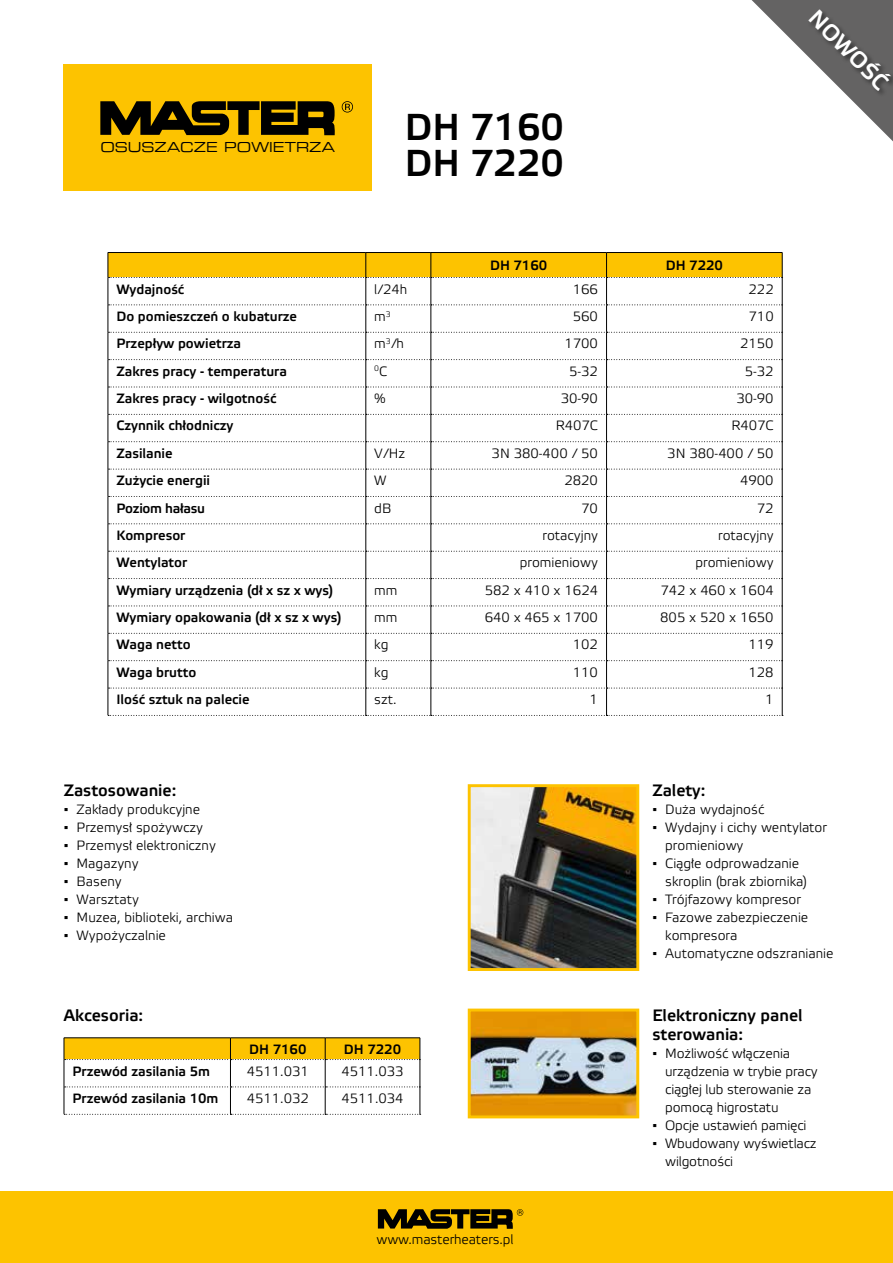
<style>
.page{position:relative;width:893px;height:1263px;background:#fff}
.page>*{position:absolute;margin:0;border:0;box-sizing:border-box;transform-origin:0 0}
.t1{font:500 37.5px/36px "Etelka";color:#000}
.t2{font:500 22.5px "Etelka";color:#fff}
.t3{font:500 16.5px/19.8px "Etelka";color:#000}
.t4{font:13.65px "Square 721 Ex EU";color:#000}
.t5{font:300 13.5px/18px "Etelka";color:#000}
.t6{font:500 13.5px "Etelka";color:#000}
.t7{font:500 13.5px "Etelka";letter-spacing:-.02em;color:#000}
.t8{font:300 7.8px "Etelka";color:#000}
.s1{font-size:13.5px}
.s2{font-family:"Arial";font-weight:400}
</style>
<div class="page">
<img style="left:472px;top:788px;width:163px;height:179px">
<div style="left:468px;top:784px;width:171px;height:187px;border:3px solid #fdc300"></div>
<img style="left:472px;top:1012px;width:163px;height:102px">
<div style="left:468px;top:1008px;width:171px;height:110px;border:3px solid #fdc300"></div>
<div style="left:64px;top:64px;width:308px;height:127px;background:#fdc300"></div>
<svg style="left:342px;top:101px;width:11px;height:12px"></svg>
<svg style="left:100px;top:101px;width:235px;height:34px"></svg>
<svg style="left:108px;top:252px;width:675px;height:464px"></svg>
<hr style="left:64px;top:1037px;width:166px;height:1px;background:#000">
<hr style="left:230px;top:1037px;width:95px;height:1px;background:#000">
<hr style="left:325px;top:1037px;width:95px;height:1px;background:#000">
<svg style="left:64px;top:1038px;width:357px;height:77px"></svg>
<div style="left:0;top:1191px;width:893px;height:72px;background:#fdc300"></div>
<svg style="left:378px;top:1209px;width:145px;height:20px"></svg>
<svg style="left:752px;top:0;width:141px;height:141px"></svg>
<div style="left:807px;top:9px;width:86px;height:88px;background:#000;opacity:.5"></div>
<p class="t4" style="left:100px;top:139px;width:236px">OSUSZACZE POWIETRZA</p>
<h1 class="t1" style="left:405px;top:110px;width:161px">DH 7160<br>DH 7220</h1>
<p class="t6" style="left:490px;top:257px;width:59px">DH 7160</p>
<p class="t6" style="left:666px;top:257px;width:59px">DH 7220</p>
<p class="t6" style="left:116px;top:280px;width:69px">Wydajność</p>
<p class="t5" style="left:374px;top:280px;width:34px">l/24h</p>
<p class="t5" style="left:573px;top:280px;width:27px">166</p>
<p class="t5" style="left:748px;top:280px;width:27px">222</p>
<p class="t6" style="left:116px;top:308px;width:182px">Do pomieszczeń o kubaturze</p>
<p class="t5" style="left:374px;top:308px;width:18px">m<sup>3</sup></p>
<p class="t5" style="left:573px;top:308px;width:27px">560</p>
<p class="t5" style="left:748px;top:308px;width:27px">710</p>
<p class="t6" style="left:116px;top:335px;width:126px">Przepływ powietrza</p>
<p class="t5" style="left:374px;top:335px;width:31px">m<sup>3</sup>/h</p>
<p class="t5" style="left:564px;top:335px;width:35px">1700</p>
<p class="t5" style="left:740px;top:335px;width:35px">2150</p>
<p class="t6" style="left:116px;top:363px;width:172px">Zakres pracy - temperatura</p>
<p class="t8" style="left:374px;top:364px;width:15px">0<span class="s1">C</span></p>
<p class="t5" style="left:569px;top:362px;width:30px">5-32</p>
<p class="t5" style="left:745px;top:362px;width:30px">5-32</p>
<p class="t6" style="left:116px;top:390px;width:161px">Zakres pracy - wilgotność</p>
<p class="t5" style="left:374px;top:390px;width:13px">%</p>
<p class="t5" style="left:561px;top:390px;width:39px">30-90</p>
<p class="t5" style="left:736px;top:390px;width:39px">30-90</p>
<p class="t6" style="left:116px;top:417px;width:118px">Czynnik chłodniczy</p>
<p class="t5" style="left:556px;top:417px;width:44px">R407C</p>
<p class="t5" style="left:731px;top:417px;width:44px">R407C</p>
<p class="t6" style="left:116px;top:445px;width:58px">Zasilanie</p>
<p class="t5" style="left:374px;top:444px;width:32px">V/Hz</p>
<p class="t5" style="left:492px;top:444px;width:108px">3N 380-400 / 50</p>
<p class="t5" style="left:667px;top:444px;width:108px">3N 380-400 / 50</p>
<p class="t6" style="left:116px;top:472px;width:95px">Zużycie energii</p>
<p class="t5" style="left:374px;top:472px;width:14px">W</p>
<p class="t5" style="left:564px;top:472px;width:35px">2820</p>
<p class="t5" style="left:740px;top:472px;width:35px">4900</p>
<p class="t7" style="left:116px;top:499px;width:90px">Poziom hałasu</p>
<p class="t5" style="left:374px;top:499px;width:19px">dB</p>
<p class="t5" style="left:581px;top:499px;width:18px">70</p>
<p class="t5" style="left:757px;top:499px;width:18px">72</p>
<p class="t6" style="left:116px;top:527px;width:70px">Kompresor</p>
<p class="t5" style="left:542px;top:527px;width:57px">rotacyjny</p>
<p class="t5" style="left:718px;top:527px;width:57px">rotacyjny</p>
<p class="t6" style="left:116px;top:554px;width:72px">Wentylator</p>
<p class="t5" style="left:520px;top:554px;width:80px">promieniowy</p>
<p class="t5" style="left:695px;top:554px;width:80px">promieniowy</p>
<p class="t6" style="left:116px;top:582px;width:218px">Wymiary urządzenia (dł x sz x wys)</p>
<p class="t5" style="left:374px;top:581px;width:25px">mm</p>
<p class="t5" style="left:485px;top:581px;width:115px">582 x 410 x 1624</p>
<p class="t5" style="left:660px;top:581px;width:115px">742 x 460 x 1604</p>
<p class="t6" style="left:116px;top:609px;width:227px">Wymiary opakowania (dł x sz x wys)</p>
<p class="t5" style="left:374px;top:609px;width:25px">mm</p>
<p class="t5" style="left:485px;top:609px;width:115px">640 x 465 x 1700</p>
<p class="t5" style="left:660px;top:609px;width:115px">805 x 520 x 1650</p>
<p class="t6" style="left:116px;top:636px;width:76px">Waga netto</p>
<p class="t5" style="left:374px;top:636px;width:16px">kg</p>
<p class="t5" style="left:573px;top:636px;width:27px">102</p>
<p class="t5" style="left:748px;top:636px;width:27px">119</p>
<p class="t6" style="left:116px;top:664px;width:81px">Waga brutto</p>
<p class="t5" style="left:374px;top:663px;width:16px">kg</p>
<p class="t5" style="left:573px;top:663px;width:27px">110</p>
<p class="t5" style="left:748px;top:663px;width:27px">128</p>
<p class="t6" style="left:116px;top:691px;width:135px">Ilość sztuk na palecie</p>
<p class="t5" style="left:374px;top:691px;width:24px">szt.</p>
<p class="t5" style="left:590px;top:691px;width:10px">1</p>
<p class="t5" style="left:765px;top:691px;width:10px">1</p>
<h2 class="t2" style="left:822px;top:4px;width:103px;rotate:45deg">NOWOŚĆ</h2>
<p class="t3" style="left:64px;top:781px;width:114px">Zastosowanie:</p>
<p class="t5" style="left:64px;top:801px;width:138px"><span class="s2">▪</span> Zakłady produkcyjne</p>
<p class="t5" style="left:64px;top:819px;width:141px"><span class="s2">▪</span> Przemysł spożywczy</p>
<p class="t5" style="left:64px;top:837px;width:154px"><span class="s2">▪</span> Przemysł elektroniczny</p>
<p class="t5" style="left:64px;top:855px;width:76px"><span class="s2">▪</span> Magazyny</p>
<p class="t5" style="left:64px;top:873px;width:59px"><span class="s2">▪</span> Baseny</p>
<p class="t5" style="left:64px;top:891px;width:77px"><span class="s2">▪</span> Warsztaty</p>
<p class="t5" style="left:64px;top:909px;width:171px"><span class="s2">▪</span> Muzea, biblioteki, archiwa</p>
<p class="t5" style="left:64px;top:927px;width:104px"><span class="s2">▪</span> Wypożyczalnie</p>
<p class="t3" style="left:64px;top:1005px;width:81px">Akcesoria:</p>
<p class="t6" style="left:249px;top:1040px;width:59px">DH 7160</p>
<p class="t6" style="left:344px;top:1040px;width:59px">DH 7220</p>
<p class="t6" style="left:72px;top:1062px;width:139px">Przewód zasilania 5m</p>
<p class="t5" style="left:247px;top:1062px;width:64px">4511.031</p>
<p class="t5" style="left:341px;top:1062px;width:64px">4511.033</p>
<p class="t6" style="left:72px;top:1090px;width:148px">Przewód zasilania 10m</p>
<p class="t5" style="left:247px;top:1090px;width:64px">4511.032</p>
<p class="t5" style="left:342px;top:1090px;width:64px">4511.034</p>
<p class="t5" style="left:377px;top:1230px;width:138px">www.masterheaters.pl</p>
<p class="t3" style="left:652px;top:781px;width:54px">Zalety:</p>
<p class="t5" style="left:652px;top:801px;width:113px"><span class="s2">▪</span> Duża wydajność</p>
<p class="t5" style="left:665px;top:819px;width:163px;text-indent:-13px"><span class="s2">▪</span> Wydajny i cichy wentylator promieniowy</p>
<p class="t5" style="left:665px;top:855px;width:143px;text-indent:-13px"><span class="s2">▪</span> Ciągłe odprowadzanie skroplin (brak zbiornika)</p>
<p class="t5" style="left:652px;top:891px;width:150px"><span class="s2">▪</span> Trójfazowy kompresor</p>
<p class="t5" style="left:665px;top:909px;width:145px;text-indent:-13px"><span class="s2">▪</span> Fazowe zabezpieczenie kompresora</p>
<p class="t5" style="left:652px;top:945px;width:183px"><span class="s2">▪</span> Automatyczne odszranianie</p>
<p class="t3" style="left:652px;top:1005px;width:152px">Elektroniczny panel sterowania:</p>
<p class="t5" style="left:665px;top:1045px;width:154px;text-indent:-13px"><span class="s2">▪</span> Możliwość włączenia urządzenia w trybie pracy ciągłej lub sterowanie za pomocą higrostatu</p>
<p class="t5" style="left:652px;top:1117px;width:156px"><span class="s2">▪</span> Opcje ustawień pamięci</p>
<p class="t5" style="left:665px;top:1135px;width:153px;text-indent:-13px"><span class="s2">▪</span> Wbudowany wyświetlacz wilgotności</p>
</div>
